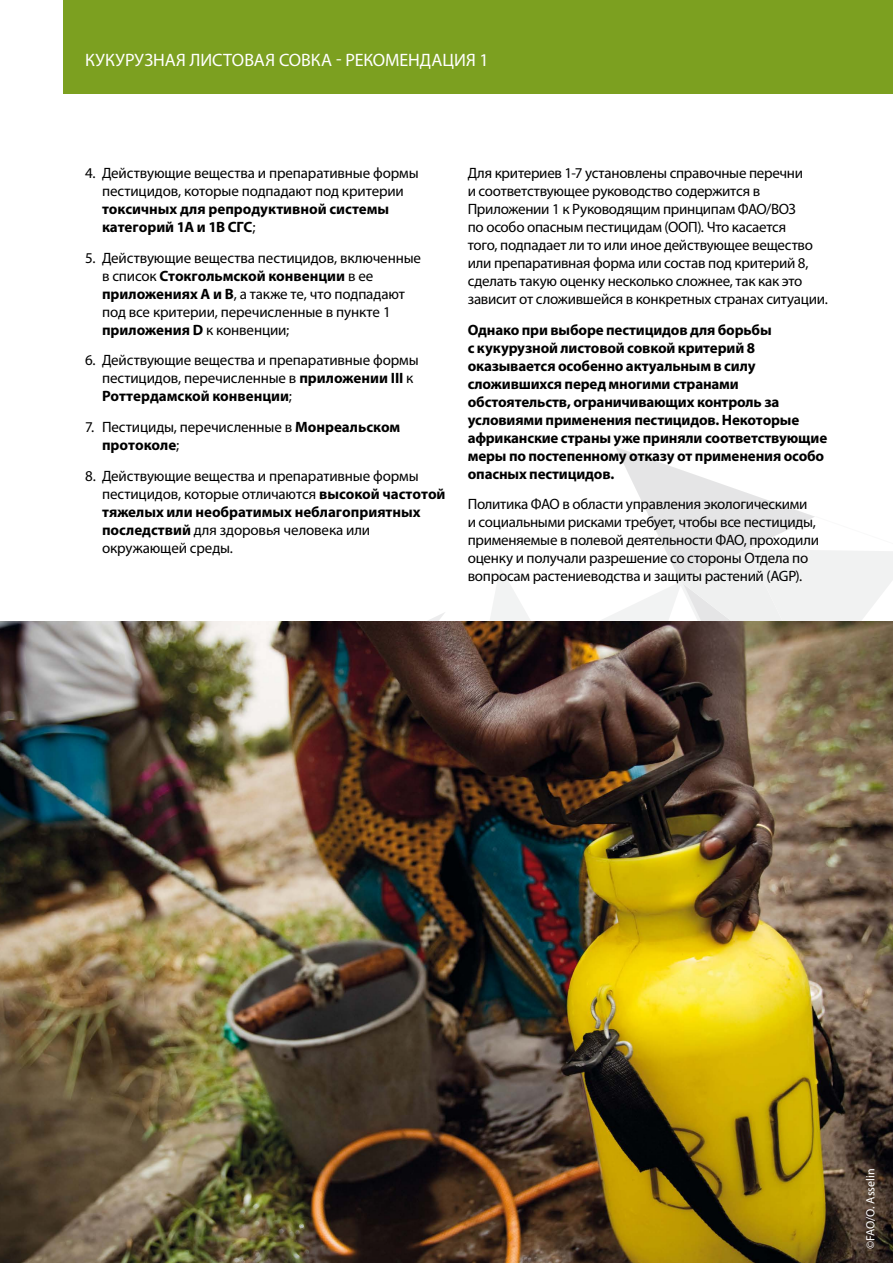
<style>
.page{position:relative;width:893px;height:1263px;background:#fff}
.page>*{position:absolute;margin:0;border:0;box-sizing:border-box;transform-origin:0 0}
.t1{font:18px "Myriad Pro";letter-spacing:-.005em;color:#fff}
.t2{font:15px/18px "Myriad Pro";letter-spacing:-.015em;color:#000}
.t3{font:700 15px/18px "Myriad Pro";letter-spacing:-.01em;color:#000}
.t4{font:12px "Myriad Pro";color:#fff}
.s1{font-weight:400}
.s2{font-weight:700}
</style>
<div class="page">
<svg style="left:428px;top:447px;width:465px;height:174px"></svg>
<img style="left:0;top:621px;width:893px;height:642px">
<div style="left:64px;top:0;width:829px;height:93px;background:#7ca020"></div>
<p class="t1" style="left:85px;top:50px;width:405px">КУКУРУЗНАЯ ЛИСТОВАЯ СОВКА - РЕКОМЕНДАЦИЯ 1</p>
<p class="t2" style="left:85px;top:164px;width:335px;text-align:center">4. Действующие вещества и препаративные формы пестицидов, которые подпадают под критерии</p>
<p class="t3" style="left:102px;top:200px;width:289px">токсичных для репродуктивной системы категорий 1A и 1B СГС<span class="s1">;</span></p>
<p class="t2" style="left:102px;top:249px;width:320px;text-indent:-17px">5. Действующие вещества пестицидов, включенные в список <span class="s2">Стокгольмской конвенции</span> в ее <span class="s2">приложениях A и B</span>, а также те, что подпадают под все критерии, перечисленные в пункте 1 <span class="s2">приложения D</span> к конвенции;</p>
<p class="t2" style="left:102px;top:352px;width:318px;text-indent:-17px">6. Действующие вещества и препаративные формы пестицидов, перечисленные в <span class="s2">приложении III</span> к<br><span class="s2">Роттердамской конвенции</span>;</p>
<p class="t2" style="left:102px;top:418px;width:300px;text-indent:-17px">7. Пестициды, перечисленные в <span class="s2">Монреальском протоколе</span>;</p>
<p class="t2" style="left:102px;top:467px;width:345px;text-indent:-17px">8. Действующие вещества и препаративные формы пестицидов, которые отличаются <span class="s2">высокой частотой тяжелых или необратимых неблагоприятных последствий</span> для здоровья человека или окружающей среды.</p>
<p class="t2" style="left:468px;top:164px;width:362px">Для критериев 1-7 установлены справочные перечни<br>и соответствующее руководство содержится в Приложении 1 к Руководящим принципам ФАО/ВОЗ<br>по особо опасным пестицидам (ООП). Что касается<br>того, подпадает ли то или иное действующее вещество или препаративная форма или состав под критерий 8, сделать такую оценку несколько сложнее, так как это зависит от сложившейся в конкретных странах ситуации.</p>
<p class="t3" style="left:468px;top:321px;width:361px">Однако при выборе пестицидов для борьбы<br>с кукурузной листовой совкой критерий 8 оказывается особенно актуальным в силу сложившихся перед многими странами обстоятельств, ограничивающих контроль за условиями применения пестицидов. Некоторые африканские страны уже приняли соответствующие меры по постепенному отказу от применения особо опасных пестицидов.</p>
<p class="t2" style="left:468px;top:496px;width:353px">Политика ФАО в области управления экологическими и социальными рисками требует, чтобы все пестициды, применяемые в полевой деятельности ФАО, проходили оценку и получали разрешение со стороны Отдела по вопросам растениеводства и защиты растений (AGP).</p>
<p class="t4" style="left:864px;top:1249px;width:82px;rotate:-90deg">©FAO/O. Asselin</p>
</div>
